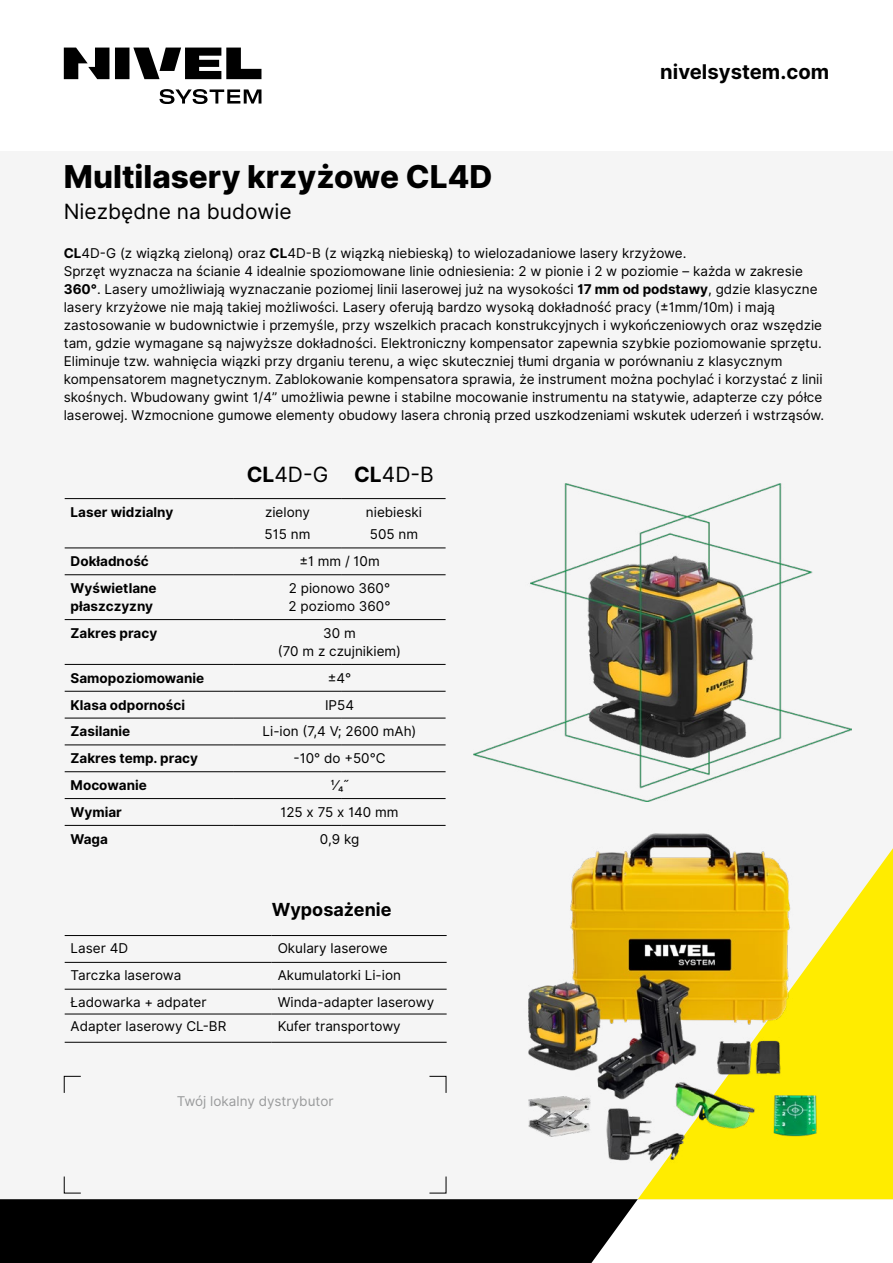
<style>
.page{position:relative;width:893px;height:1263px;background:#fff}
.page>*{position:absolute;margin:0;border:0;box-sizing:border-box;transform-origin:0 0}
.t1{font:800 31.5px "Inter";color:#000}
.t2{font:21px "Inter";color:#000}
.t3{font:700 20.25px "Inter";color:#000}
.t4{font:700 18px "Inter";color:#000}
.t5{font:13.5px/18px "Inter";color:#000}
.t6{font:700 13.5px/18px "Inter";color:#000}
.t7{font:13.5px "Inter";color:#9a9b9c}
.s1{font-weight:700}
</style>
<div class="page">
<div style="left:0;top:0;width:893px;height:1199px;background:#f5f5f5"></div>
<div style="left:638px;top:848px;width:255px;height:351px;background:#ffec00"></div>
<hr style="left:342px;top:498px;width:104px;height:1px;background:#000">
<hr style="left:233px;top:547px;width:109px;height:1px;background:#000">
<hr style="left:342px;top:547px;width:104px;height:1px;background:#000">
<hr style="left:233px;top:574px;width:109px;height:1px;background:#000">
<hr style="left:342px;top:574px;width:104px;height:1px;background:#000">
<hr style="left:233px;top:619px;width:109px;height:1px;background:#000">
<hr style="left:342px;top:619px;width:104px;height:1px;background:#000">
<hr style="left:233px;top:664px;width:109px;height:1px;background:#000">
<hr style="left:342px;top:664px;width:104px;height:1px;background:#000">
<hr style="left:233px;top:691px;width:109px;height:1px;background:#000">
<hr style="left:342px;top:691px;width:104px;height:1px;background:#000">
<hr style="left:233px;top:718px;width:109px;height:1px;background:#000">
<hr style="left:342px;top:718px;width:104px;height:1px;background:#000">
<hr style="left:233px;top:744px;width:109px;height:1px;background:#000">
<hr style="left:342px;top:744px;width:104px;height:1px;background:#000">
<hr style="left:233px;top:771px;width:109px;height:1px;background:#000">
<hr style="left:342px;top:771px;width:104px;height:1px;background:#000">
<hr style="left:233px;top:798px;width:109px;height:1px;background:#000">
<hr style="left:342px;top:798px;width:104px;height:1px;background:#000">
<hr style="left:233px;top:825px;width:109px;height:1px;background:#000">
<hr style="left:342px;top:825px;width:104px;height:1px;background:#000">
<hr style="left:233px;top:498px;width:109px;height:1px;background:#000">
<hr style="left:65px;top:498px;width:168px;height:1px;background:#000">
<hr style="left:65px;top:547px;width:168px;height:1px;background:#000">
<hr style="left:65px;top:574px;width:168px;height:1px;background:#000">
<hr style="left:65px;top:619px;width:168px;height:1px;background:#000">
<hr style="left:65px;top:664px;width:168px;height:1px;background:#000">
<hr style="left:65px;top:691px;width:168px;height:1px;background:#000">
<hr style="left:65px;top:718px;width:168px;height:1px;background:#000">
<hr style="left:65px;top:744px;width:168px;height:1px;background:#000">
<hr style="left:65px;top:771px;width:168px;height:1px;background:#000">
<hr style="left:65px;top:798px;width:168px;height:1px;background:#000">
<hr style="left:65px;top:825px;width:168px;height:1px;background:#000">
<hr style="left:271px;top:989px;width:176px;height:1px;background:#000">
<hr style="left:271px;top:1013px;width:176px;height:1px;background:#000">
<hr style="left:271px;top:1042px;width:176px;height:1px;background:#000">
<hr style="left:65px;top:962px;width:206px;height:1px;background:#000">
<hr style="left:65px;top:989px;width:206px;height:1px;background:#000">
<hr style="left:65px;top:1013px;width:206px;height:1px;background:#000">
<hr style="left:65px;top:1042px;width:206px;height:1px;background:#000">
<hr style="left:271px;top:962px;width:176px;height:1px;background:#000">
<hr style="left:65px;top:935px;width:206px;height:1px;background:#000">
<hr style="left:271px;top:935px;width:176px;height:1px;background:#000">
<svg style="left:63px;top:1075px;width:18px;height:18px"></svg>
<svg style="left:429px;top:1075px;width:18px;height:18px"></svg>
<svg style="left:0;top:1176px;width:638px;height:87px"></svg>
<div style="left:0;top:0;width:893px;height:151px;background:#fff"></div>
<svg style="left:64px;top:48px;width:197px;height:56px"></svg>
<img style="left:484px;top:833px;width:378px;height:354px">
<img style="left:474px;top:483px;width:378px;height:318px">
<h3 class="t3" style="left:660px;top:57px;width:171px">nivelsystem.com</h3>
<h1 class="t1" style="left:64px;top:153px;width:430px">Multilasery krzyżowe CL4D</h1>
<h2 class="t2" style="left:64px;top:196px;width:229px">Niezbędne na budowie</h2>
<p class="t5" style="left:64px;top:245px;width:762px"><span class="s1">CL</span>4D-G (z wiązką zieloną) oraz <span class="s1">CL</span>4D-B (z wiązką niebieską) to wielozadaniowe lasery krzyżowe.<br>Sprzęt wyznacza na ścianie 4 idealnie spoziomowane linie odniesienia: 2 w pionie i 2 w poziomie – każda w zakresie <span class="s1">360°</span>. Lasery umożliwiają wyznaczanie poziomej linii laserowej już na wysokości <span class="s1">17 mm od podstawy</span>, gdzie klasyczne lasery krzyżowe nie mają takiej możliwości. Lasery oferują bardzo wysoką dokładność pracy (±1mm/10m) i mają zastosowanie w budownictwie i przemyśle, przy wszelkich pracach konstrukcyjnych i wykończeniowych oraz wszędzie tam, gdzie wymagane są najwyższe dokładności. Elektroniczny kompensator zapewnia szybkie poziomowanie sprzętu.<br>Eliminuje tzw. wahnięcia wiązki przy drganiu terenu, a więc skuteczniej tłumi drgania w porównaniu z klasycznym kompensatorem magnetycznym. Zablokowanie kompensatora sprawia, że instrument można pochylać i korzystać z linii skośnych. Wbudowany gwint 1/4” umożliwia pewne i stabilne mocowanie instrumentu na statywie, adapterze czy półce laserowej. Wzmocnione gumowe elementy obudowy lasera chronią przed uszkodzeniami wskutek uderzeń i wstrząsów.</p>
<h2 class="t2" style="left:247px;top:459px;width:189px"><span class="s1">CL</span>4D-G <span class="s1">CL</span>4D-B</h2>
<p class="t6" style="left:71px;top:503px;width:104px">Laser widzialny</p>
<p class="t5" style="left:265px;top:501px;width:47px;line-height:22.5px">zielony<br>515 nm</p>
<p class="t5" style="left:366px;top:501px;width:57px;line-height:22.5px">niebieski<br>505 nm</p>
<p class="t6" style="left:71px;top:553px;width:80px">Dokładność</p>
<p class="t5" style="left:299px;top:552px;width:82px">±1 mm / 10m</p>
<p class="t6" style="left:71px;top:579px;width:88px">Wyświetlane płaszczyzny</p>
<p class="t5" style="left:289px;top:579px;width:103px">2 pionowo 360°<br>2 poziomo 360°</p>
<p class="t6" style="left:71px;top:624px;width:88px">Zakres pracy</p>
<p class="t5" style="left:278px;top:624px;width:125px;text-align:center">30 m<br>(70 m z czujnikiem)</p>
<p class="t6" style="left:71px;top:669px;width:135px">Samopoziomowanie</p>
<p class="t5" style="left:328px;top:669px;width:25px">±4°</p>
<p class="t6" style="left:71px;top:696px;width:116px">Klasa odporności</p>
<p class="t5" style="left:325px;top:696px;width:31px">IP54</p>
<p class="t6" style="left:71px;top:723px;width:61px">Zasilanie</p>
<p class="t5" style="left:263px;top:723px;width:155px">Li-ion (7,4 V; 2600 mAh)</p>
<p class="t6" style="left:71px;top:750px;width:129px">Zakres temp. pracy</p>
<p class="t5" style="left:294px;top:749px;width:93px">-10° do +50°C</p>
<p class="t6" style="left:71px;top:776px;width:78px">Mocowanie</p>
<p class="t5" style="left:331px;top:776px;width:19px">1⁄4˝</p>
<p class="t6" style="left:71px;top:803px;width:53px">Wymiar</p>
<p class="t5" style="left:280px;top:803px;width:120px">125 x 75 x 140 mm</p>
<p class="t6" style="left:71px;top:830px;width:39px">Waga</p>
<p class="t5" style="left:320px;top:830px;width:41px">0,9 kg</p>
<h3 class="t4" style="left:272px;top:897px;width:121px">Wyposażenie</h3>
<p class="t5" style="left:71px;top:939px;width:59px">Laser 4D</p>
<p class="t5" style="left:278px;top:939px;width:111px">Okulary laserowe</p>
<p class="t5" style="left:71px;top:966px;width:112px">Tarczka laserowa</p>
<p class="t5" style="left:278px;top:966px;width:125px">Akumulatorki Li-ion</p>
<p class="t5" style="left:71px;top:993px;width:137px">Ładowarka + adpater</p>
<p class="t5" style="left:278px;top:993px;width:158px">Winda-adapter laserowy</p>
<p class="t5" style="left:71px;top:1017px;width:157px">Adapter laserowy CL-BR</p>
<p class="t5" style="left:278px;top:1017px;width:125px">Kufer transportowy</p>
<p class="t7" style="left:177px;top:1091px;width:158px">Twój lokalny dystrybutor</p>
</div>
